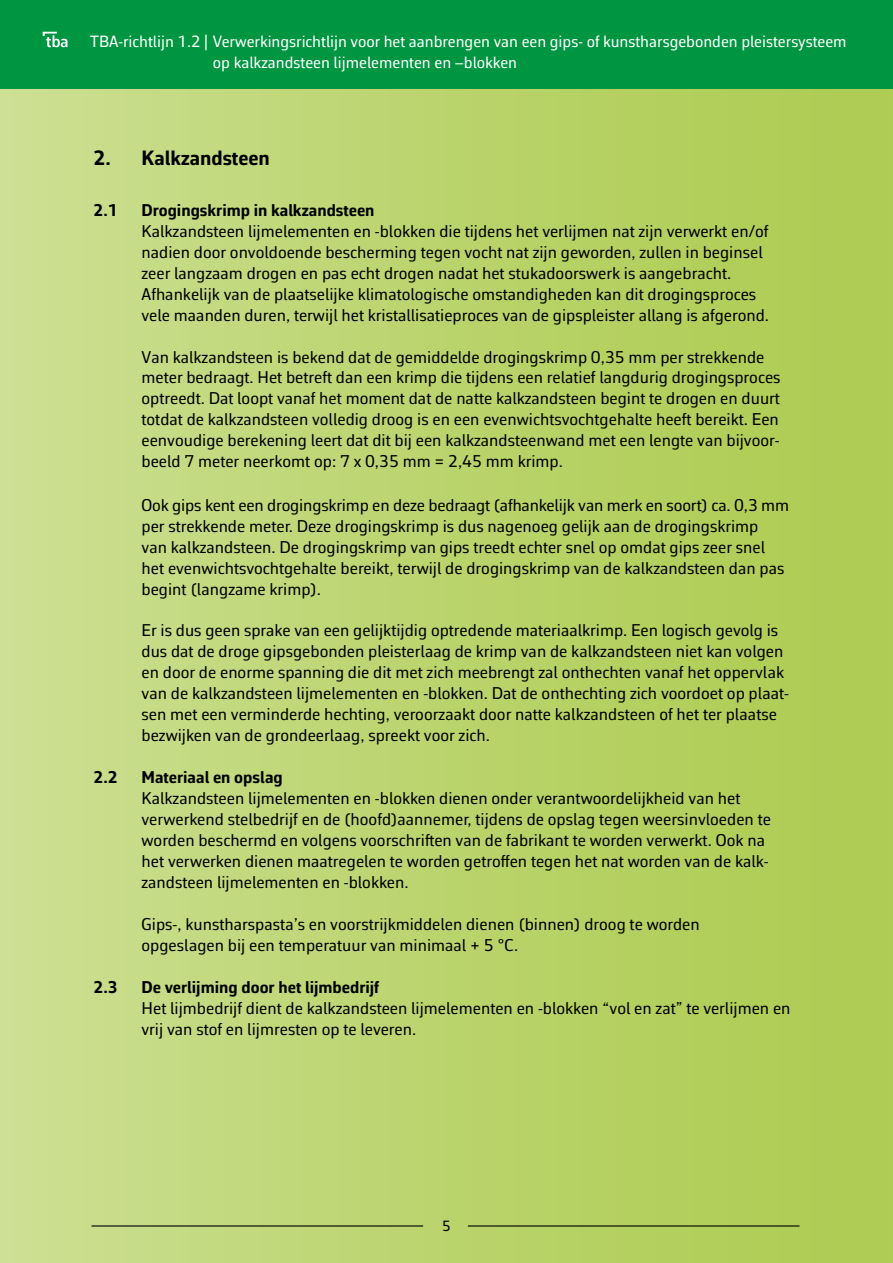
<style>
.page{position:relative;width:893px;height:1263px;background:#fff}
.page>*{position:absolute;margin:0;border:0;box-sizing:border-box;transform-origin:0 0}
.t1{font:700 21px "Corbeau Pro";color:#000}
.t2{font:17.25px/21px "Corbeau Pro";color:#000}
.t3{font:700 17.25px "Corbeau Pro";color:#000}
.t4{font:16.5px/21px "Corbeau Pro";color:#fff}
.t5{font:15px "Corbeau Pro";color:#000}
</style>
<div class="page">
<div style="left:0;top:0;width:893px;height:1263px;background:linear-gradient(to right,#cbde91,#abcb4e)"></div>
<div style="left:0;top:0;width:893px;height:88px;background:#009641"></div>
<svg style="left:43px;top:32px;width:24px;height:15px"></svg>
<hr style="left:92px;top:1225px;width:331px;height:1px;background:#000">
<hr style="left:468px;top:1225px;width:331px;height:1px;background:#000">
<p class="t4" style="left:213px;top:30px;width:635px;text-indent:-123px">TBA-richtlijn 1.2 | Verwerkingsrichtlijn voor het aanbrengen van een gips- of kunstharsgebonden pleistersysteem op kalkzandsteen lijmelementen en –blokken</p>
<p class="t1" style="left:94px;top:143px;width:178px">2. Kalkzandsteen</p>
<p class="t3" style="left:94px;top:198px;width:26px">2.1</p>
<p class="t3" style="left:142px;top:198px;width:235px">Drogingskrimp in kalkzandsteen</p>
<p class="t2" style="left:142px;top:220px;width:629px">Kalkzandsteen lijmelementen en -blokken die tijdens het verlijmen nat zijn verwerkt en/of nadien door onvoldoende bescherming tegen vocht nat zijn geworden, zullen in beginsel zeer langzaam drogen en pas echt drogen nadat het stukadoorswerk is aangebracht.<br>Afhankelijk van de plaatselijke klimatologische omstandigheden kan dit drogingsproces vele maanden duren, terwijl het kristallisatieproces van de gipspleister allang is afgerond.</p>
<p class="t2" style="left:142px;top:346px;width:640px">Van kalkzandsteen is bekend dat de gemiddelde drogingskrimp 0,35 mm per strekkende meter bedraagt. Het betreft dan een krimp die tijdens een relatief langdurig drogingsproces optreedt. Dat loopt vanaf het moment dat de natte kalkzandsteen begint te drogen en duurt totdat de kalkzandsteen volledig droog is en een evenwichtsvochtgehalte heeft bereikt. Een eenvoudige berekening leert dat dit bij een kalkzandsteenwand met een lengte van bijvoor&shy;beeld 7 meter neerkomt op: 7 x 0,35 mm = 2,45 mm krimp.</p>
<p class="t2" style="left:142px;top:494px;width:649px">Ook gips kent een drogingskrimp en deze bedraagt (afhankelijk van merk en soort) ca. 0,3 mm per strekkende meter. Deze drogingskrimp is dus nagenoeg gelijk aan de drogingskrimp<br>van kalkzandsteen. De drogingskrimp van gips treedt echter snel op omdat gips zeer snel het evenwichtsvochtgehalte bereikt, terwijl de drogingskrimp van de kalkzandsteen dan pas begint (langzame krimp).</p>
<p class="t2" style="left:142px;top:619px;width:649px">Er is dus geen sprake van een gelijktijdig optredende materiaalkrimp. Een logisch gevolg is dus dat de droge gipsgebonden pleisterlaag de krimp van de kalkzandsteen niet kan volgen en door de enorme spanning die dit met zich meebrengt zal onthechten vanaf het oppervlak van de kalkzandsteen lijmelementen en -blokken. Dat de onthechting zich voordoet op plaat&shy;sen met een verminderde hechting, veroorzaakt door natte kalkzandsteen of het ter plaatse bezwijken van de grondeerlaag, spreekt voor zich.</p>
<p class="t3" style="left:94px;top:765px;width:26px">2.2</p>
<p class="t3" style="left:142px;top:765px;width:143px">Materiaal en opslag</p>
<p class="t2" style="left:142px;top:787px;width:631px">Kalkzandsteen lijmelementen en -blokken dienen onder verantwoordelijkheid van het verwerkend stelbedrijf en de (hoofd)aannemer, tijdens de opslag tegen weersinvloeden te worden beschermd en volgens voorschriften van de fabrikant te worden verwerkt. Ook na het verwerken dienen maatregelen te worden getroffen tegen het nat worden van de kalk&shy;zandsteen lijmelementen en -blokken.</p>
<p class="t2" style="left:142px;top:913px;width:560px">Gips-, kunstharspasta’s en voorstrijkmiddelen dienen (binnen) droog te worden opgeslagen bij een temperatuur van minimaal + 5 °C.</p>
<p class="t3" style="left:94px;top:975px;width:26px">2.3</p>
<p class="t3" style="left:142px;top:975px;width:239px">De verlijming door het lijmbedrijf</p>
<p class="t2" style="left:142px;top:997px;width:650px">Het lijmbedrijf dient de kalkzandsteen lijmelementen en -blokken “vol en zat” te verlijmen en vrij van stof en lijmresten op te leveren.</p>
<p class="t5" style="left:442px;top:1216px;width:10px">5</p>
</div>
